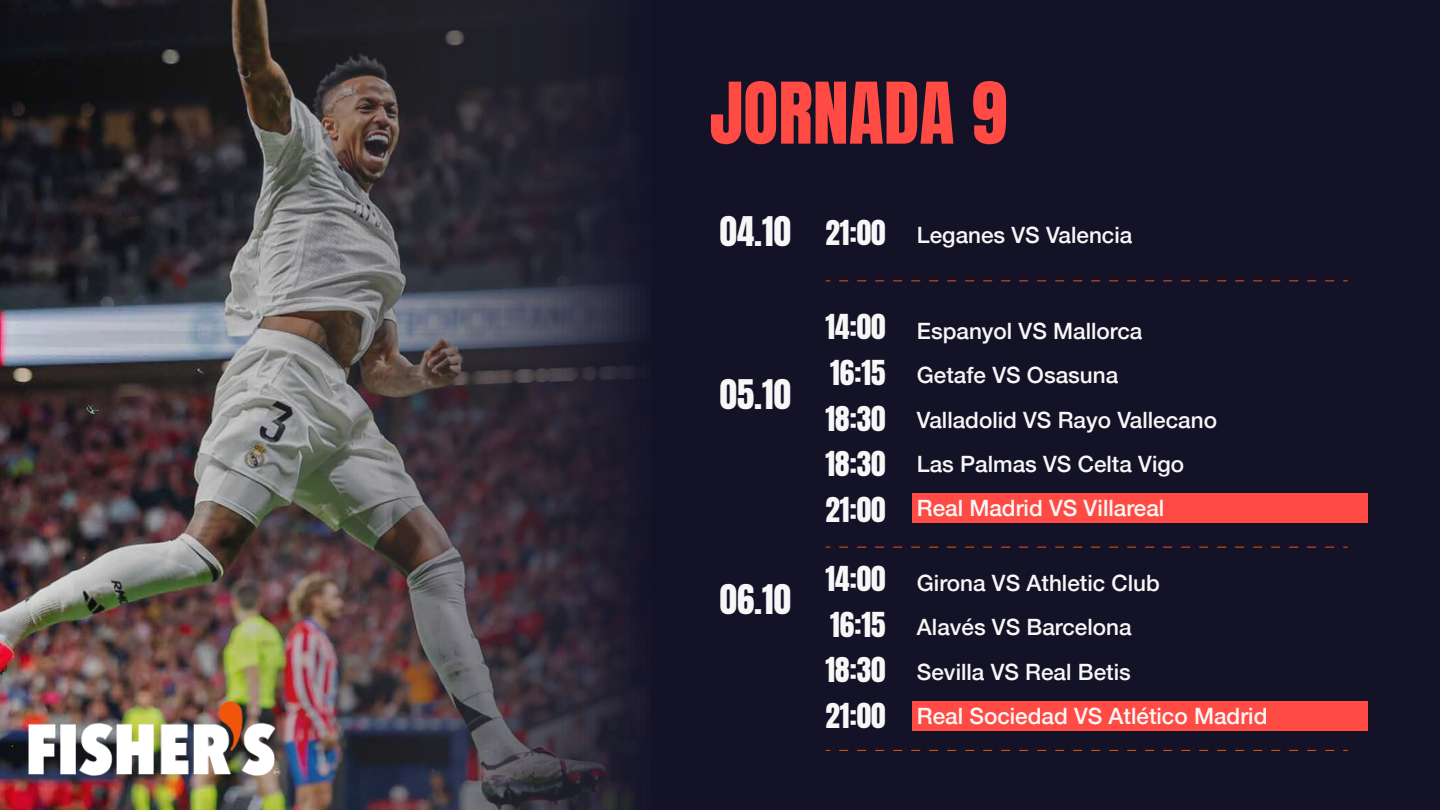
<style>
.page{position:relative;width:1440px;height:810px;background:#fff}
.page>*{position:absolute;margin:0;border:0;box-sizing:border-box;transform-origin:0 0}
.t1{font:72.22px "Anton";color:#ff4b44}
.t2{font:34.72px "Anton";color:#f7f7f7}
.t3{font:29.25px/45.8px "Anton";color:#f7f7f7;text-align:justify}
.t4{font:500 22.5px/44.2px "Helvetica Neue";color:#f7f7f7}
.s1{font-size:29.25px}
</style>
<div class="page">
<img style="left:0;top:0;width:700px;height:810px">
<div style="left:700px;top:0;width:740px;height:810px;background:#131227"></div>
<img style="left:28px;top:701px;width:252px;height:75px">
<svg style="left:839px;top:280px;width:509px;height:1px"></svg>
<svg style="left:839px;top:547px;width:509px;height:1px"></svg>
<svg style="left:839px;top:750px;width:509px;height:1px"></svg>
<div style="left:912px;top:701px;width:456px;height:30px;background:#ff4b44"></div>
<div style="left:912px;top:494px;width:456px;height:30px;background:#ff4b44"></div>
<h1 class="t1" style="left:710px;top:76px;width:300px">JORNADA 9</h1>
<h2 class="t2" style="left:720px;top:214px;width:167px">04.10 <span class="s1">21:00</span></h2>
<p class="t4" style="left:917px;top:211px;width:217px">Leganes VS Valencia</p>
<h2 class="t2" style="left:720px;top:377px;width:72px">05.10</h2>
<h2 class="t2" style="left:720px;top:581px;width:72px">06.10</h2>
<h3 class="t3" style="left:826px;top:306px;width:62px">14:00<br>16:15<br>18:30<br>18:30<br>21:00</h3>
<p class="t4" style="left:917px;top:307px;width:302px">Espanyol VS Mallorca<br>Getafe VS Osasuna<br>Valladolid VS Rayo Vallecano<br>Las Palmas VS Celta Vigo<br>Real Madrid VS Villareal</p>
<h3 class="t3" style="left:826px;top:558px;width:62px">14:00<br>16:15<br>18:30<br>21:00</h3>
<p class="t4" style="left:917px;top:559px;width:352px">Girona VS Athletic Club<br>Alavés VS Barcelona<br>Sevilla VS Real Betis<br>Real Sociedad VS Atlético Madrid</p>
</div>
